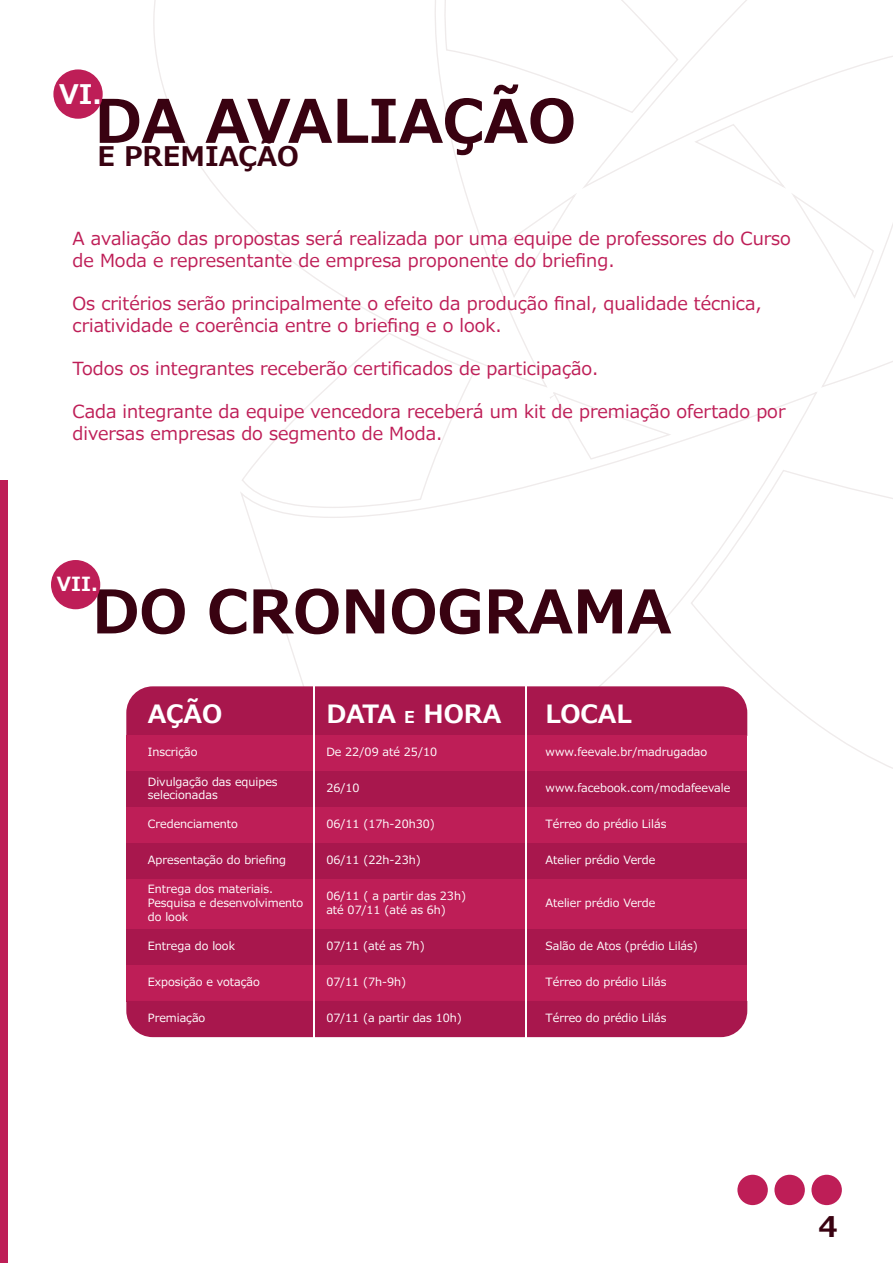
<style>
.page{position:relative;width:893px;height:1263px;background:#fff}
.page>*{position:absolute;margin:0;border:0;box-sizing:border-box;transform-origin:0 0}
.t1{font:700 59.85px "Meiryo UI";color:#390211}
.t2{font:700 28.5px "Meiryo UI";color:#390211}
.t3{font:700 27px "Meiryo UI";color:#390211}
.t4{font:700 27px "Meiryo UI";color:#fff}
.t5{font:700 25.2px "Meiryo UI";color:#fff}
.t6{font:700 19.5px "Meiryo UI";color:#fff}
.t7{font:18px/21.6px "Meiryo UI";color:#be1e57}
.t8{font:11.4px/13.6px "Meiryo UI";color:#fff}
.s1{font-size:16.35px}
</style>
<div class="page">
<div style="left:737px;top:1175px;width:31px;height:30px;background:#be1e57;border-radius:50%"></div>
<div style="left:774px;top:1175px;width:31px;height:30px;background:#be1e57;border-radius:50%"></div>
<div style="left:811px;top:1175px;width:31px;height:30px;background:#be1e57;border-radius:50%"></div>
<div style="left:0;top:480px;width:8px;height:783px;background:#be1e57"></div>
<svg style="left:153px;top:0;width:394px;height:387px"></svg>
<svg style="left:441px;top:0;width:138px;height:114px"></svg>
<svg style="left:494px;top:190px;width:82px;height:110px"></svg>
<svg style="left:240px;top:331px;width:236px;height:60px"></svg>
<svg style="left:792px;top:194px;width:101px;height:193px"></svg>
<svg style="left:579px;top:0;width:314px;height:188px"></svg>
<svg style="left:240px;top:391px;width:578px;height:345px"></svg>
<div style="left:53px;top:69px;width:50px;height:50px;background:#be1e57;border-radius:50%"></div>
<div style="left:126px;top:686px;width:621px;height:50px;background:#a8174d"></div>
<div style="left:126px;top:736px;width:621px;height:36px;background:#be1e57"></div>
<div style="left:126px;top:772px;width:621px;height:36px;background:#a8174d"></div>
<div style="left:126px;top:808px;width:621px;height:36px;background:#be1e57"></div>
<div style="left:126px;top:844px;width:621px;height:36px;background:#a8174d"></div>
<div style="left:126px;top:880px;width:621px;height:49px;background:#be1e57"></div>
<div style="left:126px;top:929px;width:621px;height:36px;background:#a8174d"></div>
<div style="left:126px;top:965px;width:621px;height:36px;background:#be1e57"></div>
<div style="left:126px;top:1001px;width:621px;height:36px;background:#a8174d"></div>
<hr style="left:313px;top:673px;width:2px;height:382px;background:#fff">
<hr style="left:526px;top:673px;width:1px;height:382px;background:#fff">
<div style="left:51px;top:560px;width:49px;height:49px;background:#be1e57;border-radius:50%"></div>
<h3 class="t4" style="left:59px;top:75px;width:44px">VI.</h3>
<h1 class="t1" style="left:94px;top:79px;width:483px">DA AVALIAÇÃO</h1>
<h3 class="t3" style="left:97px;top:138px;width:203px">E PREMIAÇÃO</h3>
<h3 class="t7" style="left:73px;top:229px;width:720px">A avaliação das propostas será realizada por uma equipe de professores do Curso de Moda e representante de empresa proponente do briefing.</h3>
<h3 class="t7" style="left:73px;top:294px;width:691px">Os critérios serão principalmente o efeito da produção final, qualidade técnica, criatividade e coerência entre o briefing e o look.</h3>
<h3 class="t7" style="left:73px;top:358px;width:527px">Todos os integrantes receberão certificados de participação.</h3>
<h3 class="t7" style="left:73px;top:402px;width:714px">Cada integrante da equipe vencedora receberá um kit de premiação ofertado por diversas empresas do segmento de Moda.</h3>
<h3 class="t6" style="left:57px;top:570px;width:42px">VII.</h3>
<h1 class="t1" style="left:92px;top:570px;width:581px">DO CRONOGRAMA</h1>
<h3 class="t5" style="left:148px;top:696px;width:76px">AÇÃO</h3>
<p class="t8" style="left:148px;top:746px;width:51px">Inscrição</p>
<p class="t8" style="left:148px;top:775px;width:131px">Divulgação das equipes selecionadas</p>
<p class="t8" style="left:148px;top:818px;width:92px">Credenciamento</p>
<p class="t8" style="left:148px;top:854px;width:140px">Apresentação do briefing</p>
<p class="t8" style="left:148px;top:883px;width:157px">Entrega dos materiais.<br>Pesquisa e desenvolvimento do look</p>
<p class="t8" style="left:148px;top:939px;width:89px">Entrega do look</p>
<p class="t8" style="left:148px;top:975px;width:113px">Exposição e votação</p>
<p class="t8" style="left:148px;top:1011px;width:59px">Premiação</p>
<h3 class="t5" style="left:326px;top:696px;width:176px">DATA <span class="s1">E</span> HORA</h3>
<p class="t8" style="left:326px;top:746px;width:112px">De 22/09 até 25/10</p>
<p class="t8" style="left:326px;top:782px;width:35px">26/10</p>
<p class="t8" style="left:326px;top:818px;width:110px">06/11 (17h-20h30)</p>
<p class="t8" style="left:326px;top:854px;width:96px">06/11 (22h-23h)</p>
<p class="t8" style="left:326px;top:890px;width:141px">06/11 ( a partir das 23h) até 07/11 (até as 6h)</p>
<p class="t8" style="left:326px;top:939px;width:100px">07/11 (até as 7h)</p>
<p class="t8" style="left:326px;top:975px;width:81px">07/11 (7h-9h)</p>
<p class="t8" style="left:326px;top:1011px;width:137px">07/11 (a partir das 10h)</p>
<h3 class="t5" style="left:546px;top:696px;width:87px">LOCAL</h3>
<p class="t8" style="left:546px;top:746px;width:163px">www.feevale.br/madrugadao</p>
<p class="t8" style="left:546px;top:782px;width:186px">www.facebook.com/modafeevale</p>
<p class="t8" style="left:546px;top:818px;width:122px">Térreo do prédio Lilás</p>
<p class="t8" style="left:546px;top:854px;width:111px">Atelier prédio Verde</p>
<p class="t8" style="left:546px;top:897px;width:111px">Atelier prédio Verde</p>
<p class="t8" style="left:546px;top:939px;width:154px">Salão de Atos (prédio Lilás)</p>
<p class="t8" style="left:546px;top:975px;width:122px">Térreo do prédio Lilás</p>
<p class="t8" style="left:546px;top:1011px;width:122px">Térreo do prédio Lilás</p>
<h2 class="t2" style="left:818px;top:1207px;width:21px">4</h2>
</div>
